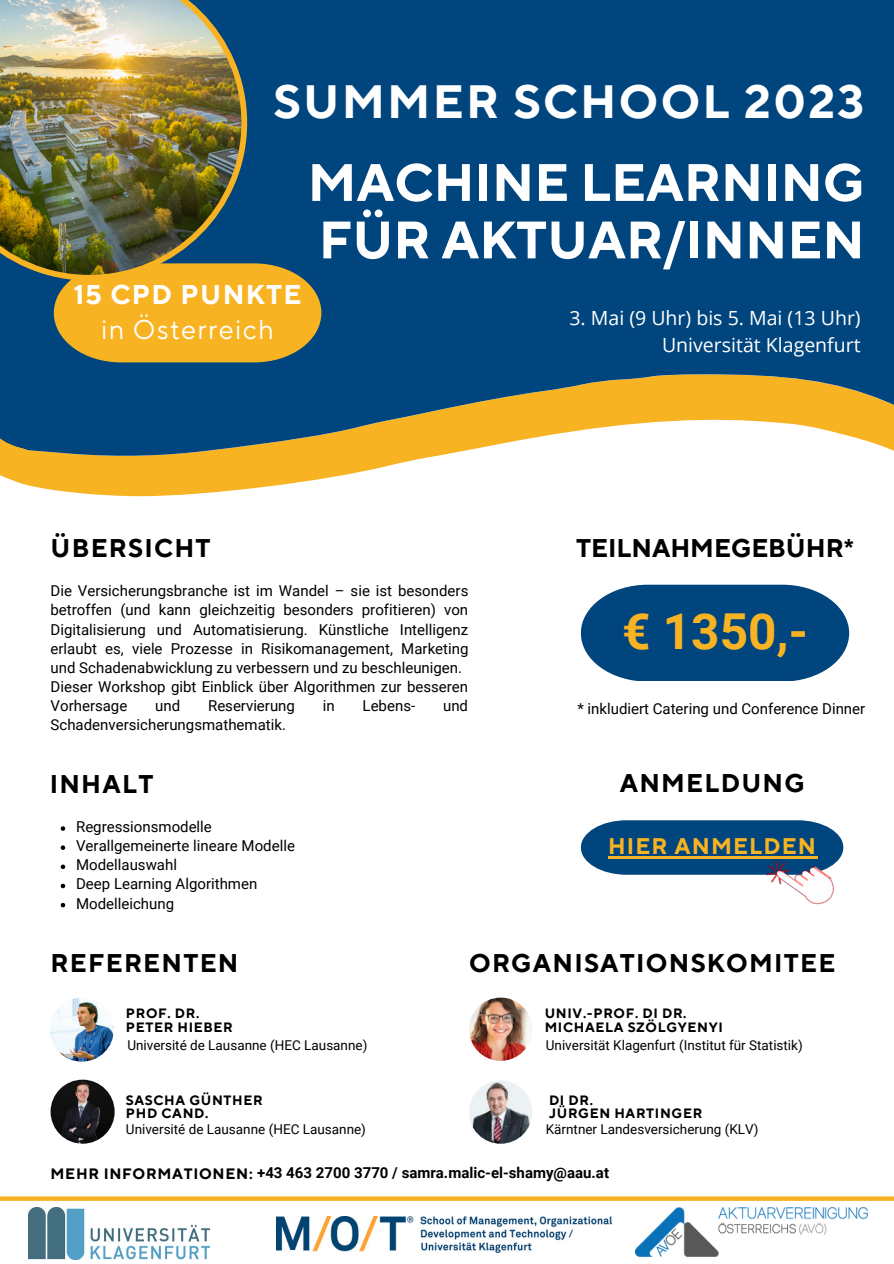
<style>
.page{position:relative;width:894px;height:1264px;background:#fff}
.page>*{position:absolute;margin:0;border:0;box-sizing:border-box;transform-origin:0 0}
.t1{font:700 52.5px/57.4px "TT Norms Pro";color:#fff}
.t2{font:700 49.5px "Roboto";color:#f8b323}
.t3{font:700 46.5px "TT Norms Pro";letter-spacing:.05em;color:#fff}
.t4{font:27px "TT Norms Pro";letter-spacing:.05em;color:#fff}
.t5{font:700 27px "TT Norms Pro";letter-spacing:.05em;color:#fff}
.t6{font:700 25.5px "TT Norms Pro";letter-spacing:.05em;color:#000}
.t7{font:700 25.5px "TT Norms Pro";color:#000}
.t8{font:700 22.5px "TT Norms Pro";letter-spacing:.05em;color:#f8b323}
.t9{font:19.5px/27px "Open Sans";color:#fff;text-align:right}
.t10{font:15px/19.2px "Roboto";color:#000}
.t11{font:700 15px "Roboto";color:#000}
.t12{font:13.5px "Roboto";color:#000}
.t13{font:700 13.5px/13.5px "TT Norms Pro";letter-spacing:.05em;color:#000}
.s1{font-family:"TT Norms Pro"}
</style>
<div class="page">
<svg style="left:2px;top:476px;width:336px;height:21px;fill:#f8b323"></svg>
<svg style="left:0;top:0;width:893px;height:476px;background:#2a5c7c"></svg>
<svg style="left:54px;top:263px;width:267px;height:99px;background:#e0a82b"></svg>
<img style="left:0;top:0;width:247px;height:280px">
<img style="left:51px;top:1079px;width:64px;height:64px;border-radius:50%">
<img style="left:469px;top:997px;width:63px;height:63px;border-radius:50%">
<img style="left:469px;top:1080px;width:63px;height:63px;border-radius:50%">
<img style="left:50px;top:997px;width:64px;height:64px;border-radius:50%">
<img style="left:28px;top:1207px;width:182px;height:52px">
<img style="left:276px;top:1216px;width:335px;height:36px">
<img style="left:635px;top:1207px;width:232px;height:49px">
<svg style="left:0;top:1196px;width:893px;height:4px;background:#f8ba37"></svg>
<div style="left:0;top:372px;width:94px;height:83px;background:#00457d"></div>
<svg style="left:581px;top:584px;width:267px;height:97px;background:#1b598b"></svg>
<svg style="left:581px;top:820px;width:262px;height:54px;background:#165485"></svg>
<hr style="left:608px;top:856px;width:208px;height:2px;background:#f8b323">
<img style="left:758px;top:842px;width:86px;height:63px">
<svg style="left:61px;top:826px;width:4px;height:4px"></svg>
<svg style="left:61px;top:845px;width:4px;height:5px"></svg>
<svg style="left:61px;top:864px;width:4px;height:5px"></svg>
<svg style="left:61px;top:883px;width:4px;height:5px"></svg>
<svg style="left:61px;top:902px;width:4px;height:5px"></svg>
<h3 class="t3" style="left:273px;top:74px;width:592px">SUMMER SCHOOL 2023</h3>
<h3 class="t5" style="left:74px;top:278px;width:229px">15 CPD PUNKTE</h3>
<h3 class="t4" style="left:101px;top:313px;width:174px">in Österreich</h3>
<h1 class="t1" style="left:307px;top:156px;width:558px">MACHINE LEARNING<br>FÜR AKTUAR/INNEN</h1>
<h3 class="t9" style="left:569px;top:304px;width:293px">3. Mai (9 Uhr) bis 5. Mai (13 Uhr)<br>Universität Klagenfurt</h3>
<h3 class="t6" style="left:51px;top:533px;width:161px">ÜBERSICHT</h3>
<h3 class="t7" style="left:576px;top:533px;width:279px">TEILNAHMEGEBÜHR*</h3>
<p class="t10" style="left:51px;top:581px;width:419px">Die Versicherungsbranche ist im Wandel – sie ist besonders betroffen (und kann gleichzeitig besonders profitieren) von Digitalisierung und Automatisierung. Künstliche Intelligenz erlaubt es, viele Prozesse in Risikomanagement, Marketing und Schadenabwicklung zu verbessern und zu beschleunigen.<br>Dieser Workshop gibt Einblick über Algorithmen zur besseren Vorhersage</p>
<p class="t10" style="left:155px;top:696px;width:27px">und</p>
<p class="t10" style="left:208px;top:696px;width:88px">Reservierung</p>
<p class="t10" style="left:323px;top:696px;width:13px">in</p>
<p class="t10" style="left:362px;top:696px;width:54px">Lebens-</p>
<p class="t10" style="left:443px;top:696px;width:27px">und</p>
<p class="t10" style="left:51px;top:715px;width:237px">Schadenversicherungsmathematik.</p>
<h3 class="t6" style="left:50px;top:769px;width:105px">INHALT</h3>
<p class="t10" style="left:76px;top:817px;width:220px">Regressionsmodelle<br>Verallgemeinerte lineare Modelle<br>Modellauswahl<br>Deep Learning Algorithmen<br>Modelleichung</p>
<h2 class="t2" style="left:622px;top:603px;width:187px">€ 1350,-</h2>
<p class="t10" style="left:577px;top:699px;width:289px">* inkludiert Catering und Conference Dinner</p>
<h3 class="t6" style="left:619px;top:768px;width:186px">ANMELDUNG</h3>
<h3 class="t8" style="left:608px;top:832px;width:209px">HIER ANMELDEN</h3>
<h3 class="t6" style="left:51px;top:947px;width:189px">REFERENTEN</h3>
<p class="t13" style="left:126px;top:1007px;width:108px">PROF. DR.<br>PETER HIEBER</p>
<p class="t12" style="left:127px;top:1037px;width:241px">Université de Lausanne (HEC Lausanne)</p>
<p class="t13" style="left:126px;top:1093px;width:138px">SASCHA GÜNTHER<br>PHD CAND.</p>
<p class="t12" style="left:126px;top:1121px;width:241px">Université de Lausanne (HEC Lausanne)</p>
<h3 class="t6" style="left:469px;top:947px;width:368px">ORGANISATIONSKOMITEE</h3>
<p class="t13" style="left:544px;top:1007px;width:180px">UNIV.-PROF. DI DR.<br>MICHAELA SZÖLGYENYI</p>
<p class="t12" style="left:545px;top:1037px;width:258px">Universität Klagenfurt (Institut für Statistik)</p>
<p class="t13" style="left:549px;top:1093px;width:155px">DI DR.<br>JÜRGEN HARTINGER</p>
<p class="t12" style="left:545px;top:1121px;width:214px">Kärntner Landesversicherung (KLV)</p>
<p class="t11" style="left:51px;top:1164px;width:560px"><span class="s1">MEHR INFORMATIONEN:</span> +43 463 2700 3770 / samra.malic-el-shamy@aau.at</p>
</div>
